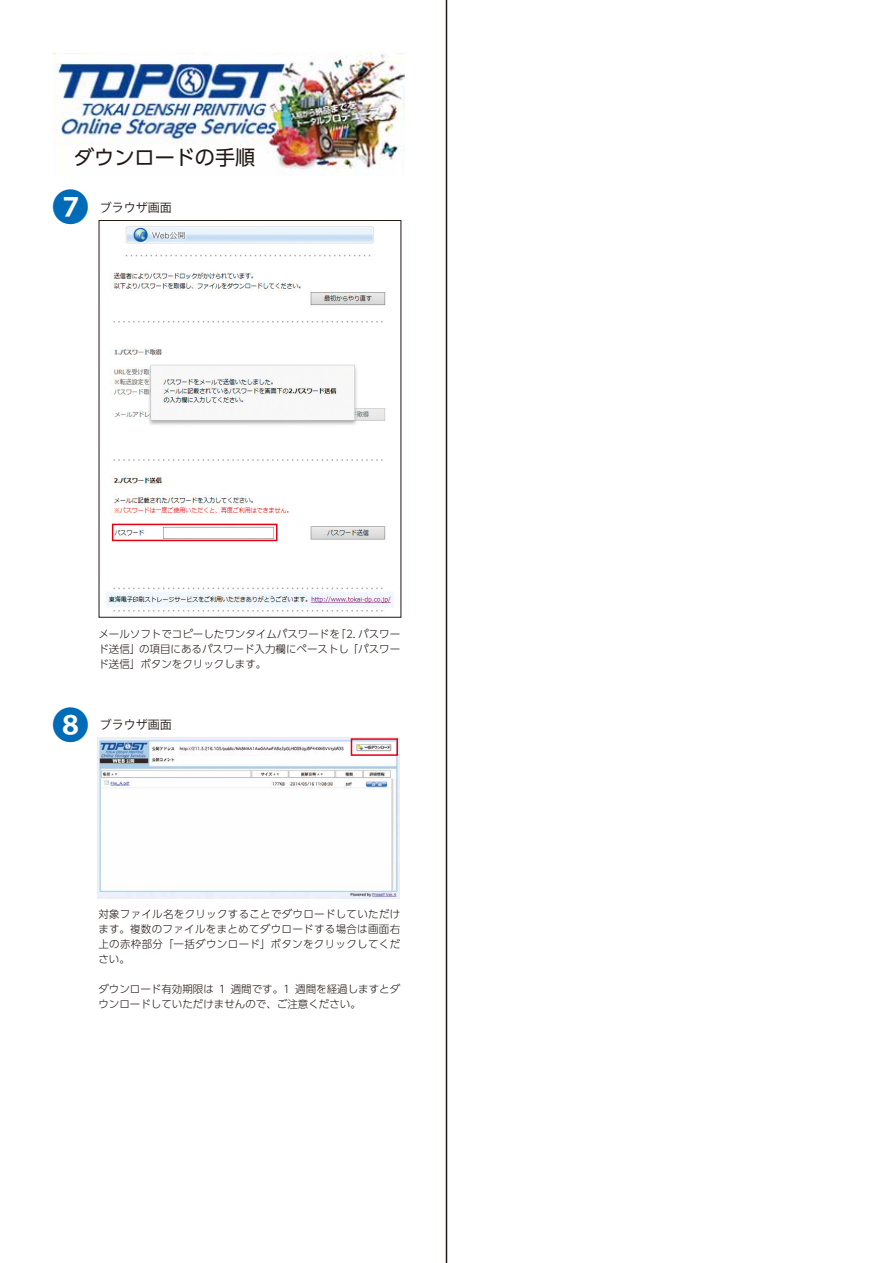
<style>
.page{position:relative;width:893px;height:1263px;background:#fff}
.page>*{position:absolute;margin:0;border:0;box-sizing:border-box;transform-origin:0 0}
.t1{font:37.5px "Koz Go Pro";color:#006bb6}
.t2{font:20.1px "UD Shin Go Pro";color:#221815}
.t3{font:12px "Koz Go Pro";color:#221815}
.t4{font:300 10.5px/15px "UD Shin Go Pro";color:#221815;text-align:justify}
</style>
<div class="page">
<img style="left:106px;top:226px;width:288px;height:386px">
<div style="left:99px;top:220px;width:302px;height:398px;border:1px solid #221815"></div>
<img style="left:98px;top:737px;width:302px;height:162px">
<img style="left:53px;top:52px;width:352px;height:123px">
<hr style="left:446px;top:0;width:1px;height:1263px;background:#221815">
<div style="left:351px;top:738px;width:47px;height:18px;border:2px solid #e60012"></div>
<div style="left:112px;top:524px;width:165px;height:17px;border:2px solid #e60012"></div>
<div style="left:179px;top:756px;width:98px;height:8px;background:#fff"></div>
<h2 class="t2" style="left:74px;top:141px;width:183px">ダウンロードの手順</h2>
<h1 class="t1" style="left:52px;top:183px;width:39px">❼</h1>
<p class="t3" style="left:100px;top:200px;width:73px">ブラウザ画面</p>
<p class="t4" style="left:98px;top:626px;width:303px">メールソフトでコピーしたワンタイムパスワードを「2. パスワード送信」の項目にあるパスワード入力欄にペーストし「パスワード送信」ボタンをクリックします。</p>
<h1 class="t1" style="left:52px;top:701px;width:39px">❽</h1>
<p class="t3" style="left:100px;top:717px;width:73px">ブラウザ画面</p>
<p class="t4" style="left:98px;top:906px;width:303px">対象ファイル名をクリックすることでダウロードしていただけます。複数のファイルをまとめてダウロードする場合は画面右上の赤枠部分「一括ダウンロード」ボタンをクリックしてください。</p>
<p class="t4" style="left:98px;top:981px;width:303px">ダウンロード有効期限は 1 週間です。1 週間を経過しますとダウンロードしていただけませんので、ご注意ください。</p>
</div>
